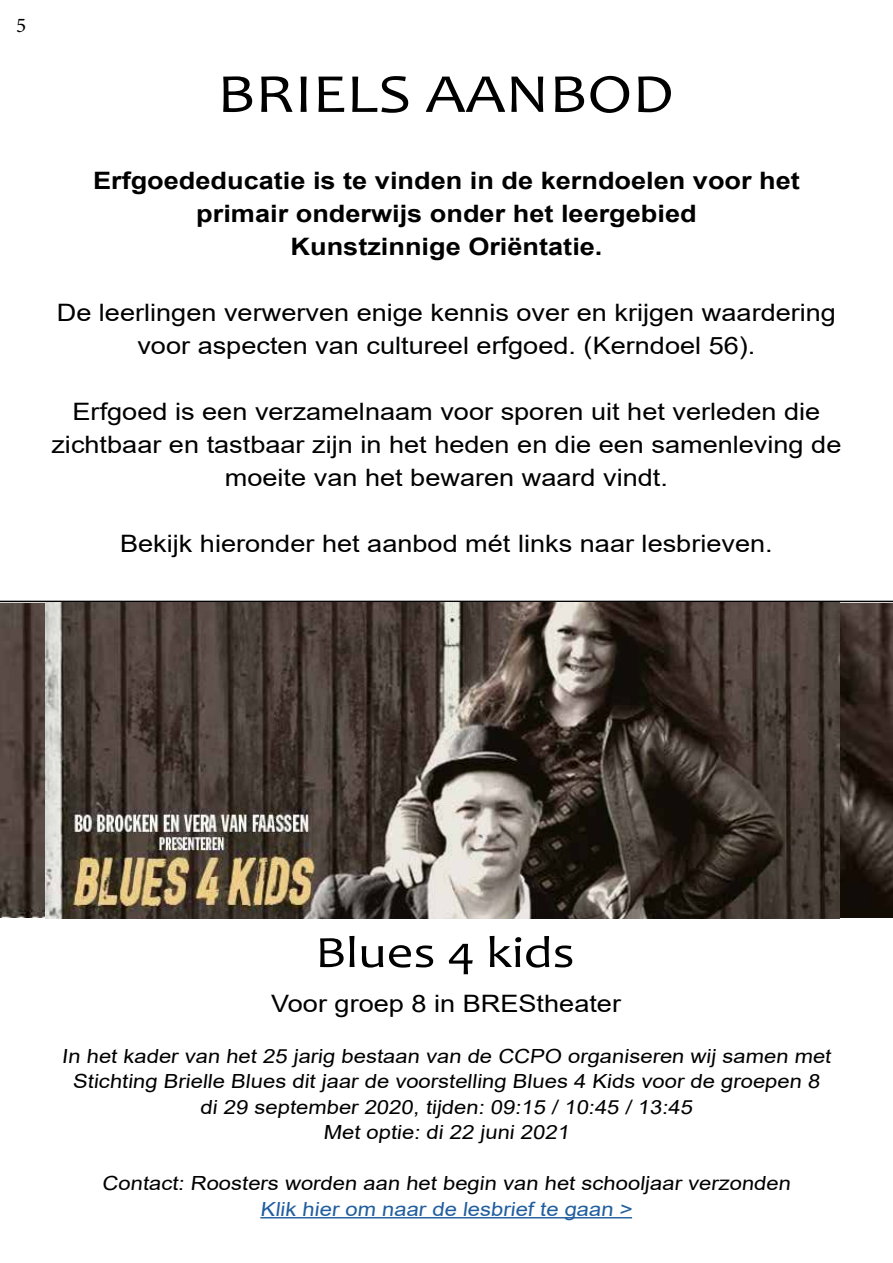
<style>
.page{position:relative;width:893px;height:1263px;background:#fff}
.page>*{position:absolute;margin:0;border:0;box-sizing:border-box;transform-origin:0 0}
.t1{font:55.5px "Candara";color:#000;scale:1.17 1}
.t2{font:45px "Candara";color:#000;scale:1.17 1}
.t3{font:24px/33px "Arial";color:#000;text-align:center;scale:1.13 1}
.t4{font:700 24px/33px "Arial";color:#000;text-align:center;scale:1.13 1}
.t5{font:21px "Minion Pro";color:#000}
.t6{font:19.5px/25.5px "Arial";color:#000;text-align:center;scale:1.13 1}
.t7{font:19.5px "Arial";color:#215e9e;scale:1.13 1}
</style>
<div class="page">
<img style="left:0;top:604px;width:893px;height:313px">
<hr style="left:260px;top:1217px;width:372px;height:1px;background:#215e9e">
<img style="left:46px;top:602px;width:794px;height:316px">
<p class="t5" style="left:16px;top:12px;width:12px">5</p>
<h1 class="t1" style="left:217px;top:59px;width:392px">BRIELS AANBOD</h1>
<p class="t4" style="left:93px;top:164px;width:627px">Erfgoededucatie is te vinden in de kerndoelen voor het primair onderwijs onder het leergebied<br>Kunstzinnige Oriëntatie.</p>
<p class="t3" style="left:57px;top:296px;width:691px">De leerlingen verwerven enige kennis over en krijgen waardering voor aspecten van cultureel erfgoed. (Kerndoel 56).</p>
<p class="t3" style="left:51px;top:395px;width:701px">Erfgoed is een verzamelnaam voor sporen uit het verleden die zichtbaar en tastbaar zijn in het heden en die een samenleving de moeite van het bewaren waard vindt.</p>
<p class="t3" style="left:120px;top:527px;width:579px">Bekijk hieronder het aanbod mét links naar lesbrieven.</p>
<h2 class="t2" style="left:315px;top:924px;width:223px">Blues 4 kids</h2>
<p class="t3" style="left:271px;top:986px;width:311px">Voor groep 8 in BREStheater</p>
<p class="t6" style="left:62px;top:1043px;width:685px">In het kader van het 25 jarig bestaan van de CCPO organiseren wij samen met Stichting Brielle Blues dit jaar de voorstelling Blues 4 Kids voor de groepen 8 di 29 september 2020, tijden: 09:15 / 10:45 / 13:45<br>Met optie: di 22 juni 2021</p>
<p class="t6" style="left:102px;top:1170px;width:614px">Contact: Roosters worden aan het begin van het schooljaar verzonden</p>
<p class="t7" style="left:260px;top:1195px;width:333px">Klik hier om naar de lesbrief te gaan &gt;</p>
</div>
